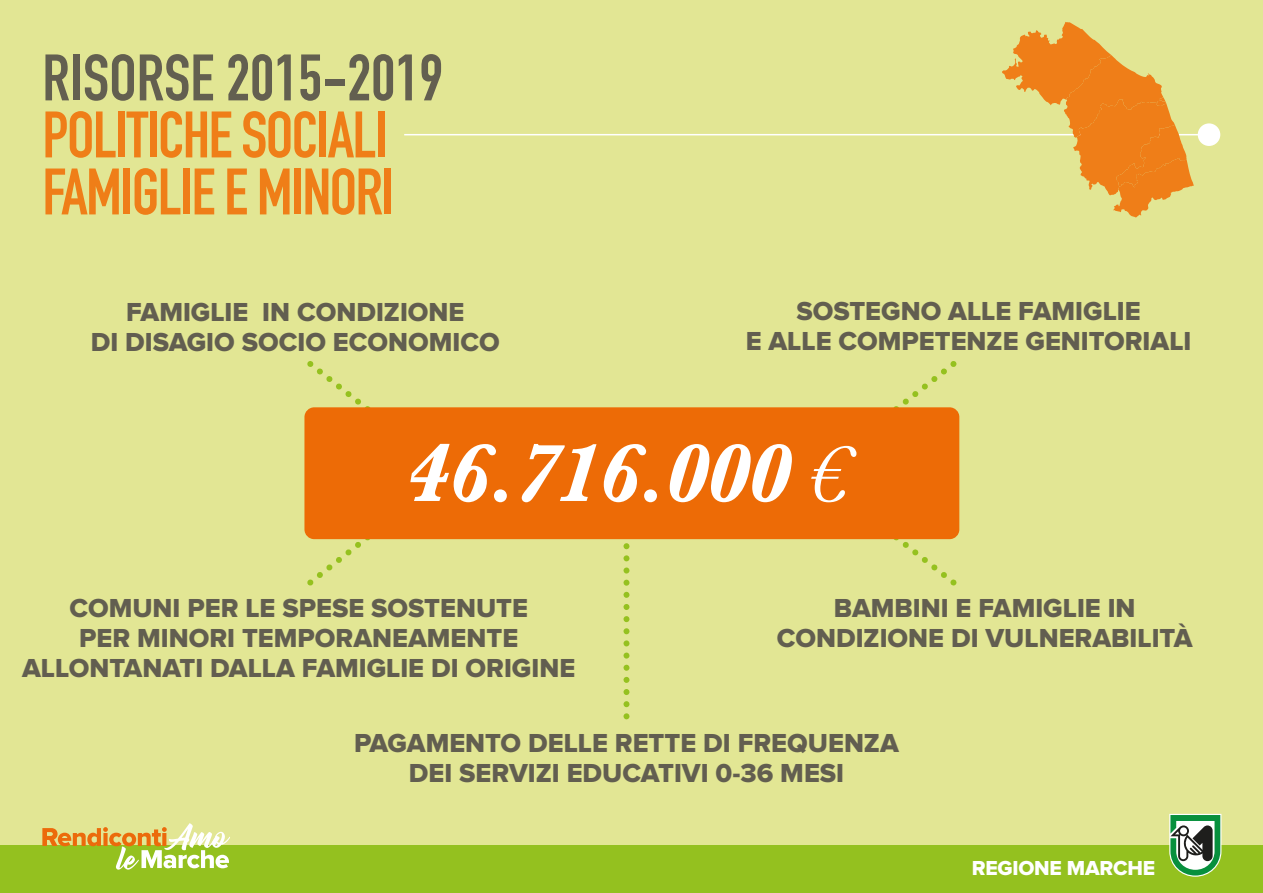
<style>
.page{position:relative;width:1263px;height:893px;background:#e2e694}
.page>*{position:absolute;margin:0;border:0;box-sizing:border-box;transform-origin:0 0}
.t1{font:italic 700 84px "Baskerville";letter-spacing:-.03em;color:#fff}
.t2{font:64.5px/57px "DIN Engschrift Std";letter-spacing:-.025em;color:#ef7e18}
.t3{font:64.5px "DIN Engschrift Std";color:#635f50}
.t4{font:27px/30px "Proxima Nova Extrabld";color:#625e50;text-align:center}
.t5{font:21px "Proxima Nova Extrabld";letter-spacing:-.01em;color:#fff}
.s1{font-weight:400}
</style>
<div class="page">
<div style="left:0;top:846px;width:1263px;height:47px;background:#94c11f"></div>
<svg style="left:1168px;top:813px;width:54px;height:64px;background:#7ca87d"></svg>
<svg style="left:42px;top:823px;width:188px;height:47px"></svg>
<svg style="left:783px;top:361px;width:177px;height:225px"></svg>
<svg style="left:305px;top:361px;width:176px;height:225px"></svg>
<hr style="left:404px;top:134px;width:805px;height:1px;background:#fff">
<div style="left:1198px;top:123px;width:22px;height:23px;background:#fff;border-radius:50%"></div>
<svg style="left:1002px;top:22px;width:192px;height:196px"></svg>
<svg style="left:623px;top:539px;width:6px;height:180px"></svg>
<div style="left:304px;top:407px;width:655px;height:132px;background:#ed6b06;border-radius:10px"></div>
<h2 class="t3" style="left:42px;top:40px;width:402px">RISORSE 2015-2019</h2>
<h2 class="t2" style="left:42px;top:107px;width:354px">POLITICHE SOCIALI<br>FAMIGLIE E MINORI</h2>
<p class="t4" style="left:91px;top:298px;width:411px">FAMIGLIE IN CONDIZIONE<br>DI DISAGIO SOCIO ECONOMICO</p>
<p class="t4" style="left:746px;top:297px;width:447px">SOSTEGNO ALLE FAMIGLIE<br>E ALLE COMPETENZE GENITORIALI</p>
<h1 class="t1" style="left:405px;top:415px;width:445px">46.716.000 <span class="s1">€</span></h1>
<p class="t4" style="left:22px;top:594px;width:555px">COMUNI PER LE SPESE SOSTENUTE<br>PER MINORI TEMPORANEAMENTE<br>ALLONTANATI DALLA FAMIGLIE DI ORIGINE</p>
<p class="t4" style="left:777px;top:594px;width:417px">BAMBINI E FAMIGLIE IN<br>CONDIZIONE DI VULNERABILITÀ</p>
<p class="t4" style="left:354px;top:729px;width:546px">PAGAMENTO DELLE RETTE DI FREQUENZA<br>DEI SERVIZI EDUCATIVI 0-36 MESI</p>
<p class="t5" style="left:972px;top:858px;width:185px">REGIONE MARCHE</p>
</div>
